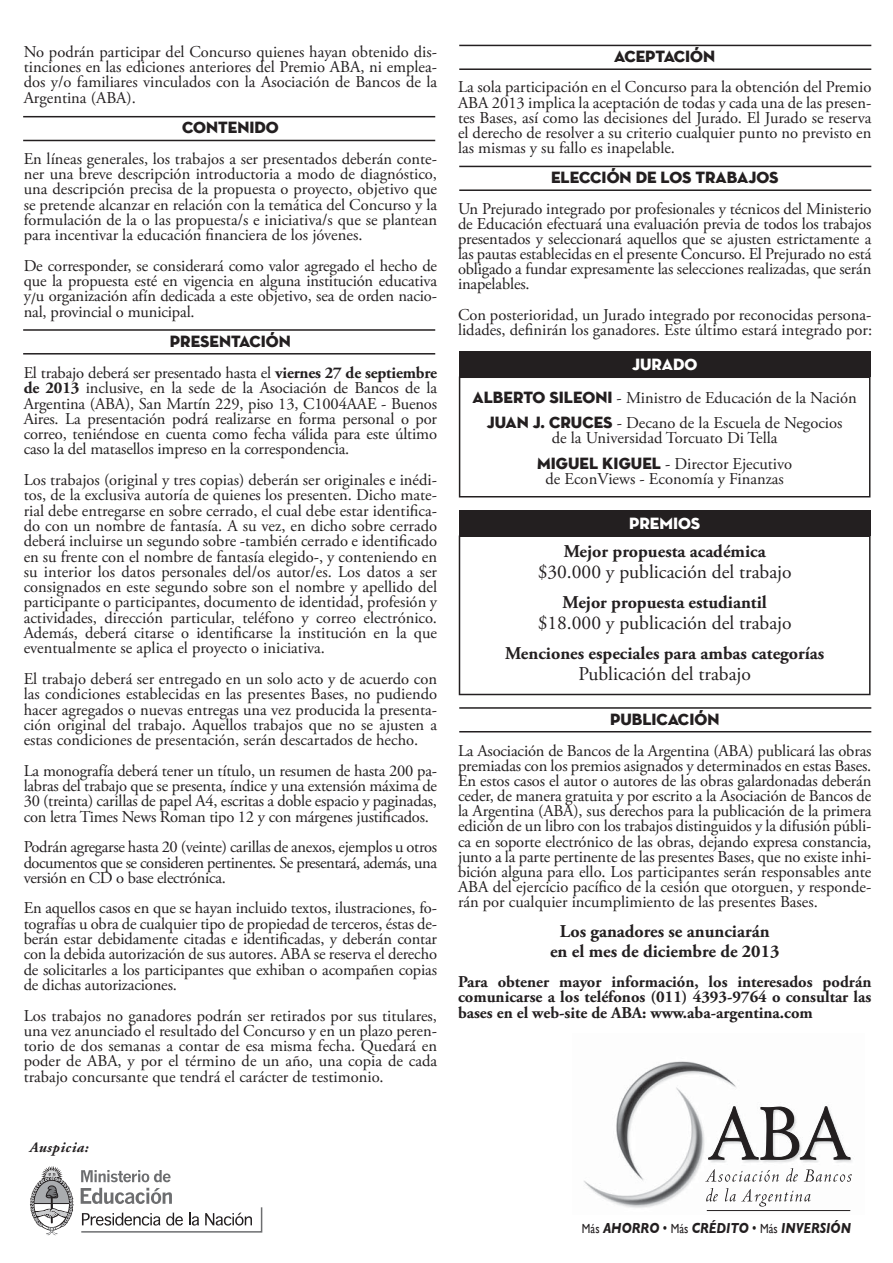
<style>
.page{position:relative;width:893px;height:1263px;background:#fff}
.page>*{position:absolute;margin:0;border:0;box-sizing:border-box;transform-origin:0 0}
.t1{font:19.5px "Adobe Garamond Pro";color:#231f20}
.t2{font:700 18px/19.5px "Adobe Garamond Pro";color:#231f20;text-align:center}
.t3{font:16.5px/15.3px "Adobe Garamond Pro";color:#231f20;text-align:justify}
.t4{font:700 16.5px/15.1px "Adobe Garamond Pro";color:#231f20;text-align:justify}
.t5{font:16.5px "Neutra Disp Titling";color:#231f20}
.t6{font:16.5px "Neutra Disp Titling";color:#fff}
.t7{font:italic 700 14.85px "Gill Sans";color:#231f20;scale:.84 1}
.t8{font:italic 700 14.55px "Adobe Garamond";letter-spacing:.04em;color:#231f20}
.s1{font-weight:700}
.s2{font-family:"Neutra Disp Titling"}
.s3{font-weight:400;font-style:normal;font-size:13.2px}
.s4{font-weight:400;font-style:normal}
</style>
<div class="page">
<div style="left:459px;top:351px;width:411px;height:25px;background:#231f20"></div>
<div style="left:459px;top:510px;width:411px;height:26px;background:#231f20"></div>
<svg style="left:459px;top:536px;width:411px;height:159px"></svg>
<img style="left:584px;top:1061px;width:268px;height:151px">
<svg style="left:708px;top:1106px;width:142px;height:54px"></svg>
<svg style="left:705px;top:1169px;width:74px;height:13px"></svg>
<svg style="left:786px;top:1168px;width:12px;height:14px"></svg>
<svg style="left:804px;top:1169px;width:48px;height:13px"></svg>
<svg style="left:706px;top:1188px;width:12px;height:14px"></svg>
<svg style="left:725px;top:1188px;width:86px;height:19px"></svg>
<hr style="left:707px;top:1210px;width:143px;height:1px;background:#231f20">
<svg style="left:81px;top:1170px;width:90px;height:12px"></svg>
<svg style="left:80px;top:1188px;width:183px;height:45px"></svg>
<svg style="left:30px;top:1166px;width:44px;height:69px"></svg>
<hr style="left:23px;top:140px;width:412px;height:1px;background:#231f20">
<hr style="left:23px;top:116px;width:412px;height:1px;background:#231f20">
<hr style="left:459px;top:68px;width:412px;height:2px;background:#231f20">
<hr style="left:459px;top:45px;width:412px;height:1px;background:#231f20">
<hr style="left:459px;top:189px;width:412px;height:2px;background:#231f20">
<hr style="left:459px;top:166px;width:412px;height:1px;background:#231f20">
<hr style="left:459px;top:731px;width:412px;height:2px;background:#231f20">
<hr style="left:459px;top:707px;width:412px;height:2px;background:#231f20">
<hr style="left:23px;top:353px;width:412px;height:2px;background:#231f20">
<hr style="left:23px;top:329px;width:412px;height:2px;background:#231f20">
<svg style="left:459px;top:377px;width:411px;height:121px"></svg>
<p class="t3" style="left:24px;top:45px;width:415px">No podrán participar del Concurso quienes hayan obtenido dis&shy;tinciones en las ediciones anteriores del Premio ABA, ni emplea&shy;dos y/o familiares vinculados con la Asociación de Bancos de la Argentina (ABA).</p>
<p class="t5" style="left:182px;top:120px;width:98px">CONTENIDO</p>
<p class="t3" style="left:24px;top:152px;width:415px">En líneas generales, los trabajos a ser presentados deberán conte&shy;ner una breve descripción introductoria a modo de diagnóstico, una descripción precisa de la propuesta o proyecto, objetivo que se pretende alcanzar en relación con la temática del Concurso y la formulación de la o las propuesta/s e iniciativa/s que se plantean para incentivar la educación financiera de los jóvenes.</p>
<p class="t3" style="left:24px;top:259px;width:415px">De corresponder, se considerará como valor agregado el hecho de que la propuesta esté en vigencia en alguna institución educativa y/u organización afín dedicada a este objetivo, sea de orden nacio&shy;nal, provincial o municipal.</p>
<p class="t5" style="left:170px;top:334px;width:122px">PRESENTACIÓN</p>
<p class="t3" style="left:24px;top:366px;width:415px">El trabajo deberá ser presentado hasta el <span class="s1">viernes 27 de septiembre de 2013</span> inclusive, en la sede de la Asociación de Bancos de la Argentina (ABA), San Martín 229, piso 13, C1004AAE - Buenos Aires. La presentación podrá realizarse en forma personal o por correo, teniéndose en cuenta como fecha válida para este último caso la del matasellos impreso en la correspondencia.</p>
<p class="t3" style="left:24px;top:474px;width:415px">Los trabajos (original y tres copias) deberán ser originales e inédi&shy;tos, de la exclusiva autoría de quienes los presenten. Dicho mate&shy;rial debe entregarse en sobre cerrado, el cual debe estar identifica&shy;do con un nombre de fantasía. A su vez, en dicho sobre cerrado deberá incluirse un segundo sobre -también cerrado e identificado en su frente con el nombre de fantasía elegido-, y conteniendo en su interior los datos personales del/os autor/es. Los datos a ser consignados en este segundo sobre son el nombre y apellido del participante o participantes, documento de identidad, profesión y actividades, dirección particular, teléfono y correo electrónico.<br>Además, deberá citarse o identificarse la institución en la que eventualmente se aplica el proyecto o iniciativa.</p>
<p class="t3" style="left:24px;top:672px;width:415px">El trabajo deberá ser entregado en un solo acto y de acuerdo con las condiciones establecidas en las presentes Bases, no pudiendo hacer agregados o nuevas entregas una vez producida la presenta&shy;ción original del trabajo. Aquellos trabajos que no se ajusten a estas condiciones de presentación, serán descartados de hecho.</p>
<p class="t3" style="left:24px;top:764px;width:415px">La monografía deberá tener un título, un resumen de hasta 200 pa&shy;labras del trabajo que se presenta, índice y una extensión máxima de 30 (treinta) carillas de papel A4, escritas a doble espacio y paginadas, con letra Times News Roman tipo 12 y con márgenes justificados.</p>
<p class="t3" style="left:24px;top:841px;width:415px">Podrán agregarse hasta 20 (veinte) carillas de anexos, ejemplos u otros documentos que se consideren pertinentes. Se presentará, además, una versión en CD o base electrónica.</p>
<p class="t3" style="left:24px;top:902px;width:415px">En aquellos casos en que se hayan incluido textos, ilustraciones, fo&shy;tografías u obra de cualquier tipo de propiedad de terceros, éstas de&shy;berán estar debidamente citadas e identificadas, y deberán contar con la debida autorización de sus autores. ABA se reserva el derecho de solicitarles a los participantes que exhiban o acompañen copias de dichas autorizaciones.</p>
<p class="t3" style="left:24px;top:1009px;width:415px">Los trabajos no ganadores podrán ser retirados por sus titulares, una vez anunciado el resultado del Concurso y en un plazo peren&shy;torio de dos semanas a contar de esa misma fecha. Quedará en poder de ABA, y por el término de un año, una copia de cada trabajo concursante que tendrá el carácter de testimonio.</p>
<p class="t5" style="left:614px;top:49px;width:103px">ACEPTACIÓN</p>
<p class="t3" style="left:458px;top:81px;width:415px">La sola participación en el Concurso para la obtención del Premio ABA 2013 implica la aceptación de todas y cada una de las presen&shy;tes Bases, así como las decisiones del Jurado. El Jurado se reserva el derecho de resolver a su criterio cualquier punto no previsto en las mismas y su fallo es inapelable.</p>
<p class="t5" style="left:551px;top:171px;width:229px">ELECCIÓN DE LOS TRABAJOS</p>
<p class="t3" style="left:458px;top:202px;width:415px">Un Prejurado integrado por profesionales y técnicos del Ministerio de Educación efectuará una evaluación previa de todos los trabajos presentados y seleccionará aquellos que se ajusten estrictamente a las pautas establecidas en el presente Concurso. El Prejurado no está obligado a fundar expresamente las selecciones realizadas, que serán inapelables.</p>
<p class="t3" style="left:458px;top:308px;width:416px">Con posterioridad, un Jurado integrado por reconocidas persona&shy;lidades, definirán los ganadores. Este último estará integrado por:</p>
<p class="t6" style="left:632px;top:357px;width:67px">JURADO</p>
<p class="t3" style="left:472px;top:386px;width:386px;line-height:25.7px;text-align:center"><span class="s2">ALBERTO SILEONI</span> - Ministro de Educación de la Nación<br><span class="s2">JUAN J. CRUCES</span> - Decano de la Escuela de Negocios</p>
<p class="t3" style="left:537px;top:427px;width:256px;line-height:25.7px;text-align:center">de la Universidad Torcuato Di Tella<br><span class="s2">MIGUEL KIGUEL</span> - Director Ejecutivo</p>
<p class="t3" style="left:545px;top:473px;width:240px">de EconViews - Economía y Finanzas</p>
<p class="t6" style="left:629px;top:517px;width:73px">PREMIOS</p>
<p class="t2" style="left:564px;top:542px;width:203px">Mejor propuesta académica</p>
<p class="t1" style="left:538px;top:564px;width:255px">$30.000 y publicación del trabajo</p>
<p class="t2" style="left:562px;top:594px;width:206px">Mejor propuesta estudiantil</p>
<p class="t1" style="left:538px;top:615px;width:255px">$18.000 y publicación del trabajo</p>
<p class="t2" style="left:505px;top:645px;width:321px">Menciones especiales para ambas categorías</p>
<p class="t1" style="left:578px;top:666px;width:174px">Publicación del trabajo</p>
<p class="t5" style="left:610px;top:712px;width:111px">PUBLICACIÓN</p>
<p class="t3" style="left:458px;top:744px;width:415px">La Asociación de Bancos de la Argentina (ABA) publicará las obras premiadas con los premios asignados y determinados en estas Bases.<br>En estos casos el autor o autores de las obras galardonadas deberán ceder, de manera gratuita y por escrito a la Asociación de Bancos de la Argentina (ABA), sus derechos para la publicación de la primera edición de un libro con los trabajos distinguidos y la difusión públi&shy;ca en soporte electrónico de las obras, dejando expresa constancia, junto a la parte pertinente de las presentes Bases, que no existe inhi&shy;bición alguna para ello. Los participantes serán responsables ante ABA del ejercicio pacífico de la cesión que otorguen, y responde&shy;rán por cualquier incumplimiento de las presentes Bases.</p>
<p class="t2" style="left:550px;top:923px;width:231px">Los ganadores se anunciarán en el mes de diciembre de 2013</p>
<p class="t4" style="left:458px;top:976px;width:415px">Para obtener mayor información, los interesados podrán comunicarse a los teléfonos (011) 4393-9764 o consultar las bases en el web-site de ABA: www.aba-argentina.com</p>
<p class="t8" style="left:30px;top:1142px;width:60px">Auspicia:</p>
<p class="t7" style="left:582px;top:1219px;width:322px"><span class="s3">Más</span> AHORRO <span class="s4">•</span> <span class="s3">Más</span> CRÉDITO <span class="s4">•</span> <span class="s3">Más</span> INVERSIÓN</p>
</div>
